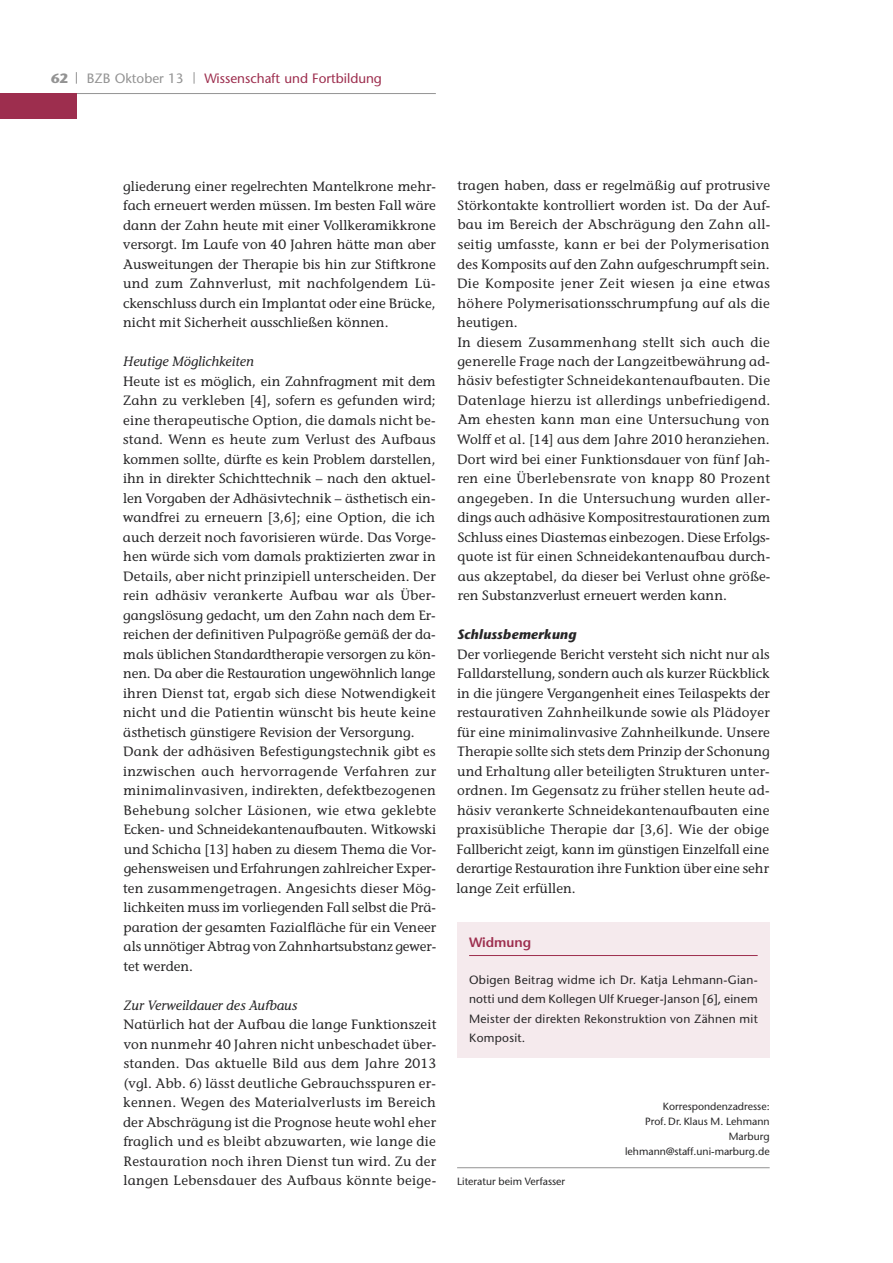
<style>
.page{position:relative;width:893px;height:1263px;background:#fff}
.page>*{position:absolute;margin:0;border:0;box-sizing:border-box;transform-origin:0 0}
.t1{font:13.5px/19.5px "Stone Informal";letter-spacing:.005em;color:#272627;text-align:justify}
.t2{font:italic 13.5px "Stone Informal";color:#272627}
.t3{font:13.5px "Stone Sans";color:#9d2e4e}
.t4{font:italic 700 13.5px "Stone Sans";letter-spacing:.02em;color:#272627}
.t5{font:13.5px "Stone Sans";color:#939393}
.t6{font:600 13.5px "Stone Sans";color:#9d2e4e}
.t7{font:700 13.5px "Stone Sans";color:#939393}
.t8{font:12px/19.5px "Stone Sans";letter-spacing:.025em;color:#272627;text-align:justify}
.t9{font:10.5px/15px "Stone Sans";color:#272627;text-align:right}
</style>
<div class="page">
<hr style="left:457px;top:1167px;width:313px;height:1px;background:#939393">
<svg style="left:76px;top:72px;width:1px;height:12px"></svg>
<svg style="left:194px;top:72px;width:1px;height:12px"></svg>
<hr style="left:0;top:93px;width:436px;height:1px;background:#939393">
<div style="left:0;top:93px;width:77px;height:26px;background:#9d2e4e"></div>
<div style="left:457px;top:922px;width:313px;height:136px;background:#f5eaed"></div>
<hr style="left:469px;top:955px;width:289px;height:1px;background:#9d2e4e">
<p class="t7" style="left:51px;top:73px;width:19px">62</p>
<p class="t5" style="left:87px;top:73px;width:98px">BZB Oktober 13</p>
<p class="t3" style="left:204px;top:73px;width:179px">Wissenschaft und Fortbildung</p>
<p class="t1" style="left:123px;top:176px;width:314px">gliederung einer regelrechten Mantelkrone mehr&shy;fach erneuert werden müssen. Im besten Fall wäre dann der Zahn heute mit einer Vollkeramikkrone versorgt. Im Laufe von 40 Jahren hätte man aber Ausweitungen der Therapie bis hin zur Stiftkrone und zum Zahnverlust, mit nachfolgendem Lü&shy;ckenschluss durch ein Implantat oder eine Brücke, nicht mit Sicherheit ausschließen können.</p>
<p class="t2" style="left:123px;top:356px;width:132px">Heutige Möglichkeiten</p>
<p class="t1" style="left:123px;top:371px;width:315px;text-align:left">Heute ist es möglich, ein Zahnfragment mit dem Zahn zu verkleben [4], sofern es gefunden wird; eine therapeutische Option, die damals nicht be&shy;stand. Wenn es heute zum Verlust des Aufbaus kommen sollte, dürfte es kein Problem darstellen, ihn in direkter Schichttechnik – nach den aktuel&shy;len Vorgaben der Adhäsivtechnik – ästhetisch ein&shy;wandfrei zu erneuern [3,6]; eine Option, die ich auch derzeit noch favorisieren würde. Das Vorge&shy;hen würde sich vom damals praktizierten zwar in Details, aber nicht prinzipiell unterscheiden. Der rein adhäsiv verankerte Aufbau war als Über&shy;gangslösung gedacht, um den Zahn nach dem Er&shy;reichen der definitiven Pulpagröße gemäß der da&shy;mals üblichen Standardtherapie versorgen zu kön&shy;nen. Da aber die Restauration ungewöhnlich lange ihren Dienst tat, ergab sich diese Notwendigkeit nicht und die Patientin wünscht bis heute keine ästhetisch günstigere Revision der Versorgung.<br>Dank der adhäsiven Befestigungstechnik gibt es inzwischen auch hervorragende Verfahren zur minimalinvasiven, indirekten, defektbezogenen Behebung solcher Läsionen, wie etwa geklebte Ecken- und Schneidekantenaufbauten. Witkowski und Schicha [13] haben zu diesem Thema die Vor&shy;gehensweisen und Erfahrungen zahlreicher Exper&shy;ten zusammengetragen. Angesichts dieser Mög&shy;lichkeiten muss im vorliegenden Fall selbst die Prä&shy;paration der gesamten Fazialfläche für ein Veneer als unnötiger Abtrag von Zahnhartsubstanz gewer&shy;tet werden.</p>
<p class="t2" style="left:124px;top:1000px;width:175px">Zur Verweildauer des Aufbaus</p>
<p class="t1" style="left:123px;top:1015px;width:315px">Natürlich hat der Aufbau die lange Funktionszeit von nunmehr 40 Jahren nicht unbeschadet über&shy;standen. Das aktuelle Bild aus dem Jahre 2013 (vgl. Abb. 6) lässt deutliche Gebrauchsspuren er&shy;kennen. Wegen des Materialverlusts im Bereich der Abschrägung ist die Prognose heute wohl eher fraglich und es bleibt abzuwarten, wie lange die Restauration noch ihren Dienst tun wird. Zu der langen Lebensdauer des Aufbaus könnte beige-</p>
<p class="t1" style="left:457px;top:176px;width:315px;text-align:left">tragen haben, dass er regelmäßig auf protrusive Störkontakte kontrolliert worden ist. Da der Auf&shy;bau im Bereich der Abschrägung den Zahn all&shy;seitig umfasste, kann er bei der Polymerisation des Komposits auf den Zahn aufgeschrumpft sein.<br>Die Komposite jener Zeit wiesen ja eine etwas höhere Polymerisationsschrumpfung auf als die heutigen.<br>In diesem Zusammenhang stellt sich auch die generelle Frage nach der Langzeitbewährung ad&shy;häsiv befestigter Schneidekantenaufbauten. Die Datenlage hierzu ist allerdings unbefriedigend.<br>Am ehesten kann man eine Untersuchung von Wolff et al. [14] aus dem Jahre 2010 heranziehen.<br>Dort wird bei einer Funktionsdauer von fünf Jah&shy;ren eine Überlebensrate von knapp 80 Prozent angegeben. In die Untersuchung wurden aller&shy;dings auch adhäsive Kompositrestaurationen zum Schluss eines Diastemas einbezogen. Diese Erfolgs&shy;quote ist für einen Schneidekantenaufbau durch&shy;aus akzeptabel, da dieser bei Verlust ohne größe&shy;ren Substanzverlust erneuert werden kann.</p>
<p class="t4" style="left:457px;top:629px;width:121px">Schlussbemerkung</p>
<p class="t1" style="left:456px;top:644px;width:315px">Der vorliegende Bericht versteht sich nicht nur als Falldarstellung, sondern auch als kurzer Rückblick in die jüngere Vergangenheit eines Teilaspekts der restaurativen Zahnheilkunde sowie als Plädoyer für eine minimalinvasive Zahnheilkunde. Unsere Therapie sollte sich stets dem Prinzip der Schonung und Erhaltung aller beteiligten Strukturen unter&shy;ordnen. Im Gegensatz zu früher stellen heute ad&shy;häsiv verankerte Schneidekantenaufbauten eine praxisübliche Therapie dar [3,6]. Wie der obige Fallbericht zeigt, kann im günstigen Einzelfall eine derartige Restauration ihre Funktion über eine sehr lange Zeit erfüllen.</p>
<p class="t6" style="left:469px;top:937px;width:64px">Widmung</p>
<p class="t8" style="left:469px;top:971px;width:290px">Obigen Beitrag widme ich Dr. Katja Lehmann-Gian&shy;notti und dem Kollegen Ulf Krueger-Janson [6], einem Meister der direkten Rekonstruktion von Zähnen mit Komposit.</p>
<p class="t9" style="left:457px;top:1175px;width:110px">Literatur beim Verfasser</p>
<p class="t9" style="left:625px;top:1100px;width:146px">Korrespondenzadresse:<br>Prof. Dr. Klaus M. Lehmann<br>Marburg lehmann@staff.uni-marburg.de</p>
</div>
